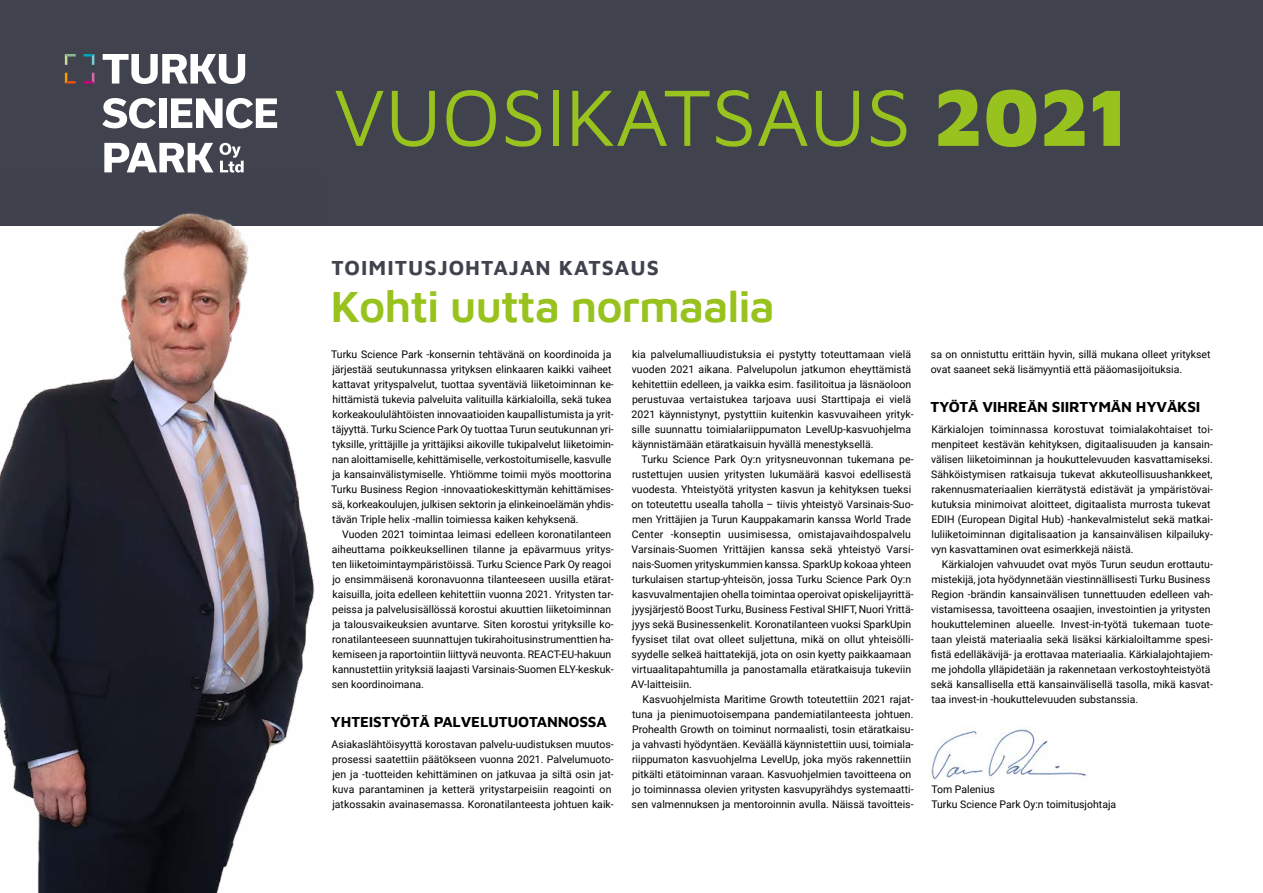
<style>
.page{position:relative;width:1263px;height:893px;background:#fff}
.page>*{position:absolute;margin:0;border:0;box-sizing:border-box;transform-origin:0 0}
.otsikko_ISO{font:82.5px "Maven Pro";letter-spacing:-.005em;color:#98c21d}
.otsikko_ISO-2{font:600 45px "Maven Pro";letter-spacing:-.025em;color:#98c21d}
.otsikko_ISO-3{font:700 21px "Maven Pro";letter-spacing:.05em;color:#40424e}
.Väliotsikko{font:700 15px "Maven Pro";letter-spacing:-.01em;color:#000}
.leipis_copy{font:10.5px/15px "Roboto";color:#000}
.leipis{font:10.5px/15px "Roboto";color:#000}
.s1{font-weight:900}
</style>
<div class="page">
<img style="left:928px;top:728px;width:159px;height:52px">
<div style="left:0;top:0;width:1263px;height:225px;background:#40424e"></div>
<svg style="left:65px;top:54px;width:11px;height:11px"></svg>
<svg style="left:65px;top:73px;width:11px;height:11px"></svg>
<svg style="left:84px;top:54px;width:10px;height:11px"></svg>
<svg style="left:84px;top:73px;width:10px;height:11px"></svg>
<svg style="left:103px;top:54px;width:142px;height:30px"></svg>
<svg style="left:102px;top:98px;width:54px;height:30px"></svg>
<div style="left:159px;top:98px;width:7px;height:30px;background:#fff"></div>
<svg style="left:171px;top:98px;width:106px;height:30px"></svg>
<svg style="left:104px;top:143px;width:109px;height:28px"></svg>
<svg style="left:219px;top:143px;width:25px;height:28px"></svg>
<img style="left:0;top:171px;width:321px;height:722px">
<p class="otsikko_ISO" style="left:334px;top:61px;width:797px">VUOSIKATSAUS <span class="s1">2021</span></p>
<p class="otsikko_ISO-3" style="left:331px;top:254px;width:329px">TOIMITUSJOHTAJAN KATSAUS</p>
<p class="otsikko_ISO-2" style="left:331px;top:276px;width:446px">Kohti uutta normaalia</p>
<p class="leipis" style="left:331px;top:346px;width:284px">Turku Science Park -konsernin tehtävänä on koordinoida ja järjestää seutukunnassa yrityksen elinkaaren kaikki vaiheet kattavat yrityspalvelut, tuottaa syventäviä liiketoiminnan ke&shy;hittämistä tukevia palveluita valituilla kärkialoilla, sekä tukea korkeakoululähtöisten innovaatioiden kaupallistumista ja yrit&shy;täjyyttä. Turku Science Park Oy tuottaa Turun seutukunnan yri&shy;tyksille, yrittäjille ja yrittäjiksi aikoville tukipalvelut liiketoimin&shy;nan aloittamiselle, kehittämiselle, verkostoitumiselle, kasvulle ja kansainvälistymiselle. Yhtiömme toimii myös moottorina Turku Business Region -innovaatiokeskittymän kehittämises&shy;sä, korkeakoulujen, julkisen sektorin ja elinkeinoelämän yhdis&shy;tävän Triple helix -mallin toimiessa kaiken kehyksenä.</p>
<h3 class="leipis_copy" style="left:332px;top:526px;width:284px;text-indent:10px">Vuoden 2021 toimintaa leimasi edelleen koronatilanteen aiheuttama poikkeuksellinen tilanne ja epävarmuus yritys&shy;ten liiketoimintaympäristöissä. Turku Science Park Oy reagoi jo ensimmäisenä koronavuonna tilanteeseen uusilla etärat&shy;kaisuilla, joita edelleen kehitettiin vuonna 2021. Yritysten tar&shy;peissa ja palvelusisällössä korostui akuuttien liiketoiminnan ja talousvaikeuksien avuntarve. Siten korostui yrityksille ko&shy;ronatilanteeseen suunnattujen tukirahoitusinstrumenttien ha&shy;kemiseen ja raportointiin liittyvä neuvonta. REACT-EU-hakuun kannustettiin yrityksiä laajasti Varsinais-Suomen ELY-keskuk&shy;sen koordinoimana.</h3>
<p class="Väliotsikko" style="left:331px;top:712px;width:278px">YHTEISTYÖTÄ PALVELUTUOTANNOSSA</p>
<p class="leipis" style="left:331px;top:736px;width:284px">Asiakaslähtöisyyttä korostavan palvelu-uudistuksen muutos&shy;prosessi saatettiin päätökseen vuonna 2021. Palvelumuoto&shy;jen ja -tuotteiden kehittäminen on jatkuvaa ja siltä osin jat&shy;kuva parantaminen ja ketterä yritystarpeisiin reagointi on jatkossakin avainasemassa. Koronatilanteesta johtuen kaik-</p>
<p class="leipis" style="left:632px;top:346px;width:283px">kia palvelumalliuudistuksia ei pystytty toteuttamaan vielä vuoden 2021 aikana. Palvelupolun jatkumon eheyttämistä kehitettiin edelleen, ja vaikka esim. fasilitoitua ja läsnäoloon perustuvaa vertaistukea tarjoava uusi Starttipaja ei vielä 2021 käynnistynyt, pystyttiin kuitenkin kasvuvaiheen yrityk&shy;sille suunnattu toimialariippumaton LevelUp-kasvuohjelma käynnistämään etäratkaisuin hyvällä menestyksellä.</p>
<h3 class="leipis_copy" style="left:631px;top:451px;width:284px;text-indent:10px">Turku Science Park Oy:n yritysneuvonnan tukemana pe&shy;rustettujen uusien yritysten lukumäärä kasvoi edellisestä vuodesta. Yhteistyötä yritysten kasvun ja kehityksen tueksi on toteutettu usealla taholla – tiivis yhteistyö Varsinais-Suo&shy;men Yrittäjien ja Turun Kauppakamarin kanssa World Trade Center -konseptin uusimisessa, omistajavaihdospalvelu Varsinais-Suomen Yrittäjien kanssa sekä yhteistyö Varsi&shy;nais-Suomen yrityskummien kanssa. SparkUp kokoaa yhteen turkulaisen startup-yhteisön, jossa Turku Science Park Oy:n kasvuvalmentajien ohella toimintaa operoivat opiskelijayrittä&shy;jyysjärjestö Boost Turku, Business Festival SHIFT, Nuori Yrittä&shy;jyys sekä Businessenkelit. Koronatilanteen vuoksi SparkUpin fyysiset tilat ovat olleet suljettuna, mikä on ollut yhteisölli&shy;syydelle selkeä haittatekijä, jota on osin kyetty paikkaamaan virtuaalitapahtumilla ja panostamalla etäratkaisuja tukeviin AV-laitteisiin.</h3>
<h3 class="leipis_copy" style="left:632px;top:691px;width:283px;text-indent:11px">Kasvuohjelmista Maritime Growth toteutettiin 2021 rajat&shy;tuna ja pienimuotoisempana pandemiatilanteesta johtuen.<br>Prohealth Growth on toiminut normaalisti, tosin etäratkaisu&shy;ja vahvasti hyödyntäen. Keväällä käynnistettiin uusi, toimiala&shy;riippumaton kasvuohjelma LevelUp, joka myös rakennettiin pitkälti etätoiminnan varaan. Kasvuohjelmien tavoitteena on jo toiminnassa olevien yritysten kasvupyrähdys systemaatti&shy;sen valmennuksen ja mentoroinnin avulla. Näissä tavoitteis-</h3>
<h3 class="leipis_copy" style="left:931px;top:346px;width:281px">sa on onnistuttu erittäin hyvin, sillä mukana olleet yritykset ovat saaneet sekä lisämyyntiä että pääomasijoituksia.</h3>
<p class="Väliotsikko" style="left:930px;top:397px;width:271px">TYÖTÄ VIHREÄN SIIRTYMÄN HYVÄKSI</p>
<p class="leipis" style="left:931px;top:421px;width:283px">Kärkialojen toiminnassa korostuvat toimialakohtaiset toi&shy;menpiteet kestävän kehityksen, digitaalisuuden ja kansain&shy;välisen liiketoiminnan ja houkuttelevuuden kasvattamiseksi.<br>Sähköistymisen ratkaisuja tukevat akkuteollisuushankkeet, rakennusmateriaalien kierrätystä edistävät ja ympäristövai&shy;kutuksia minimoivat aloitteet, digitaalista murrosta tukevat EDIH (European Digital Hub) -hankevalmistelut sekä matkai&shy;luliiketoiminnan digitalisaation ja kansainvälisen kilpailuky&shy;vyn kasvattaminen ovat esimerkkejä näistä.</p>
<h3 class="leipis_copy" style="left:931px;top:556px;width:283px;text-indent:11px">Kärkialojen vahvuudet ovat myös Turun seudun erottautu&shy;mistekijä, jota hyödynnetään viestinnällisesti Turku Business Region -brändin kansainvälisen tunnettuuden edelleen vah&shy;vistamisessa, tavoitteena osaajien, investointien ja yritysten houkutteleminen alueelle. Invest-in-työtä tukemaan tuote&shy;taan yleistä materiaalia sekä lisäksi kärkialoiltamme spesi&shy;fistä edelläkävijä- ja erottavaa materiaalia. Kärkialajohtajiem&shy;me johdolla ylläpidetään ja rakennetaan verkostoyhteistyötä sekä kansallisella että kansainvälisellä tasolla, mikä kasvat&shy;taa invest-in -houkuttelevuuden substanssia.</h3>
<p class="leipis" style="left:931px;top:781px;width:186px">Tom Palenius<br>Turku Science Park Oy:n toimitusjohtaja</p>
</div>
